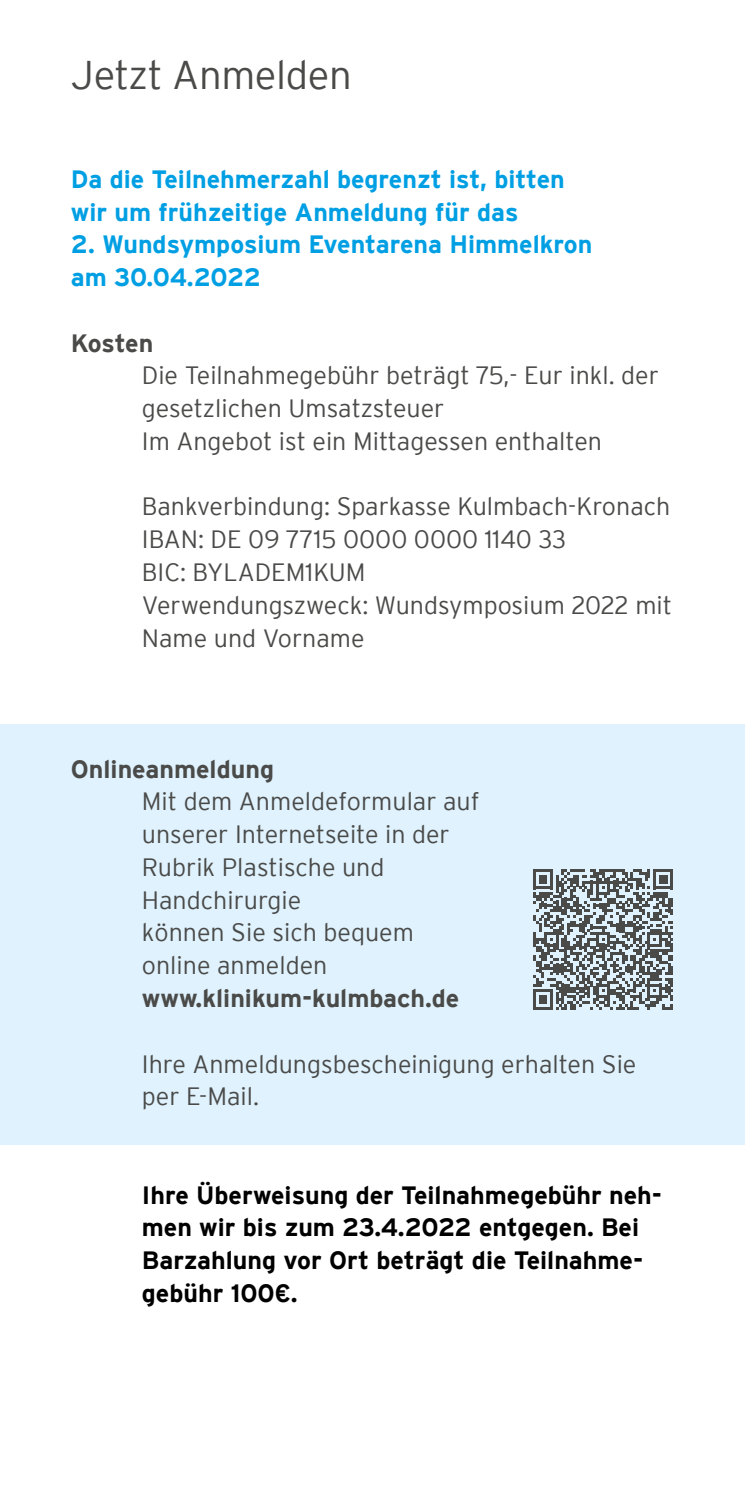
<style>
.page{position:relative;width:745px;height:1489px;background:#fff}
.page>*{position:absolute;margin:0;border:0;box-sizing:border-box;transform-origin:0 0}
.t1{font:300 40px "Interstate";letter-spacing:-.01em;color:#4a4a49}
.t2{font:300 25px/32.8px "Interstate";color:#4a4a49}
.t3{font:700 25px/32.8px "Interstate";color:#000}
.t4{font:700 25px/32.8px "Interstate";color:#009fe3}
.t5{font:700 25px "Interstate";color:#4a4a49}
</style>
<div class="page">
<div style="left:0;top:723px;width:744px;height:421px;background:#dff2fd"></div>
<svg style="left:533px;top:869px;width:140px;height:140px"></svg>
<h1 class="t1" style="left:71px;top:52px;width:282px">Jetzt Anmelden</h1>
<p class="t4" style="left:71px;top:162px;width:495px">Da die Teilnehmerzahl begrenzt ist, bitten wir um frühzeitige Anmeldung für das</p>
<p class="t4" style="left:71px;top:228px;width:522px">2. Wundsymposium Eventarena Himmelkron am 30.04.2022</p>
<p class="t5" style="left:71px;top:329px;width:84px">Kosten</p>
<p class="t2" style="left:142px;top:359px;width:518px">Die Teilnahmegebühr beträgt 75,- Eur inkl. der gesetzlichen Umsatzsteuer<br>Im Angebot ist ein Mittagessen enthalten</p>
<p class="t2" style="left:142px;top:490px;width:531px">Bankverbindung: Sparkasse Kulmbach-Kronach<br>IBAN: DE 09 7715 0000 0000 1140 33<br>BIC: BYLADEM1KUM<br>Verwendungszweck: Wundsymposium 2022 mit<br>Name und Vorname</p>
<p class="t5" style="left:71px;top:754px;width:204px">Onlineanmeldung</p>
<p class="t2" style="left:142px;top:785px;width:339px">Mit dem Anmeldeformular auf unserer Internetseite in der<br>Rubrik Plastische und<br>Handchirurgie<br>können Sie sich bequem online anmelden</p>
<p class="t5" style="left:142px;top:984px;width:318px">www.klinikum-kulmbach.de</p>
<p class="t2" style="left:142px;top:1047px;width:495px">Ihre Anmeldungsbescheinigung erhalten Sie per E-Mail.</p>
<p class="t3" style="left:142px;top:1178px;width:521px">Ihre Überweisung der Teilnahmegebühr neh&shy;men wir bis zum 23.4.2022 entgegen. Bei Barzahlung vor Ort beträgt die Teilnahme&shy;gebühr 100€.</p>
</div>
